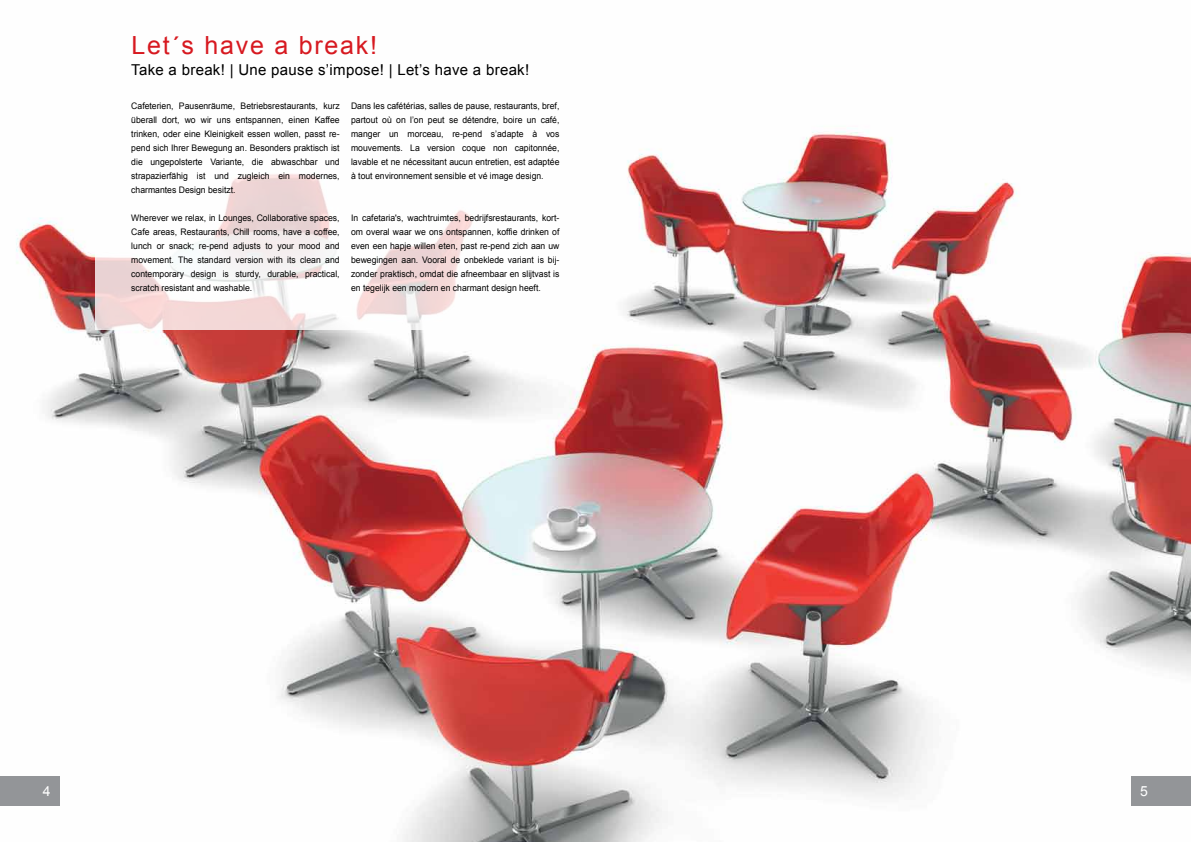
<style>
.page{position:relative;width:1191px;height:842px;background:#fff}
.page>*{position:absolute;margin:0;border:0;box-sizing:border-box;transform-origin:0 0}
.t1{font:25px "Arial";letter-spacing:.07em;color:#d71920}
.t2{font:15px "Arial";letter-spacing:.02em;color:#000}
.t3{font:14px "Arial";color:#fff}
.t4{font:9px/14px "Arial";color:#000;text-align:justify;scale:.96 1}
</style>
<div class="page">
<img style="left:0;top:131px;width:1191px;height:711px">
<svg style="left:95px;top:131px;width:500px;height:198px"></svg>
<div style="left:0;top:777px;width:59px;height:29px;background:#939598"></div>
<div style="left:1131px;top:777px;width:60px;height:29px;background:#939598"></div>
<h1 class="t1" style="left:131px;top:29px;width:247px">Let´s have a break!</h1>
<h2 class="t2" style="left:131px;top:60px;width:399px">Take a break! | Une pause s’impose! | Let’s have a break!</h2>
<p class="t4" style="left:131px;top:99px;width:219px">Cafeterien, Pausenräume, Betriebsrestaurants, kurz überall dort, wo wir uns entspannen, einen Kaffee trinken, oder eine Kleinigkeit essen wollen, passt re&shy;pend sich Ihrer Bewegung an. Besonders praktisch ist die ungepolsterte Variante, die abwaschbar und strapazierfähig ist und zugleich ein modernes, charmantes Design besitzt.</p>
<p class="t4" style="left:131px;top:211px;width:219px">Wherever we relax, in Lounges, Collaborative spaces, Cafe areas, Restaurants, Chill rooms, have a coffee, lunch or snack; re-pend adjusts to your mood and movement. The standard version with its clean and contemporary design is sturdy, durable, practical, scratch resistant and washable.</p>
<p class="t4" style="left:351px;top:99px;width:219px">Dans les cafétérias, salles de pause, restaurants, bref, partout où on l’on peut se détendre, boire un café, manger un morceau, re-pend s’adapte à vos mouvements. La version coque non capitonnée, lavable et ne nécessitant aucun entretien, est adaptée à tout environnement sensible et vé image design.</p>
<p class="t4" style="left:351px;top:211px;width:219px">In cafetaria's, wachtruimtes, bedrijfsrestaurants, kort&shy;om overal waar we ons ontspannen, koffie drinken of even een hapje willen eten, past re-pend zich aan uw bewegingen aan. Vooral de onbeklede variant is bij&shy;zonder praktisch, omdat die afneembaar en slijtvast is en tegelijk een modern en charmant design heeft.</p>
<h3 class="t3" style="left:43px;top:782px;width:9px">4</h3>
<h3 class="t3" style="left:1140px;top:782px;width:9px">5</h3>
</div>
